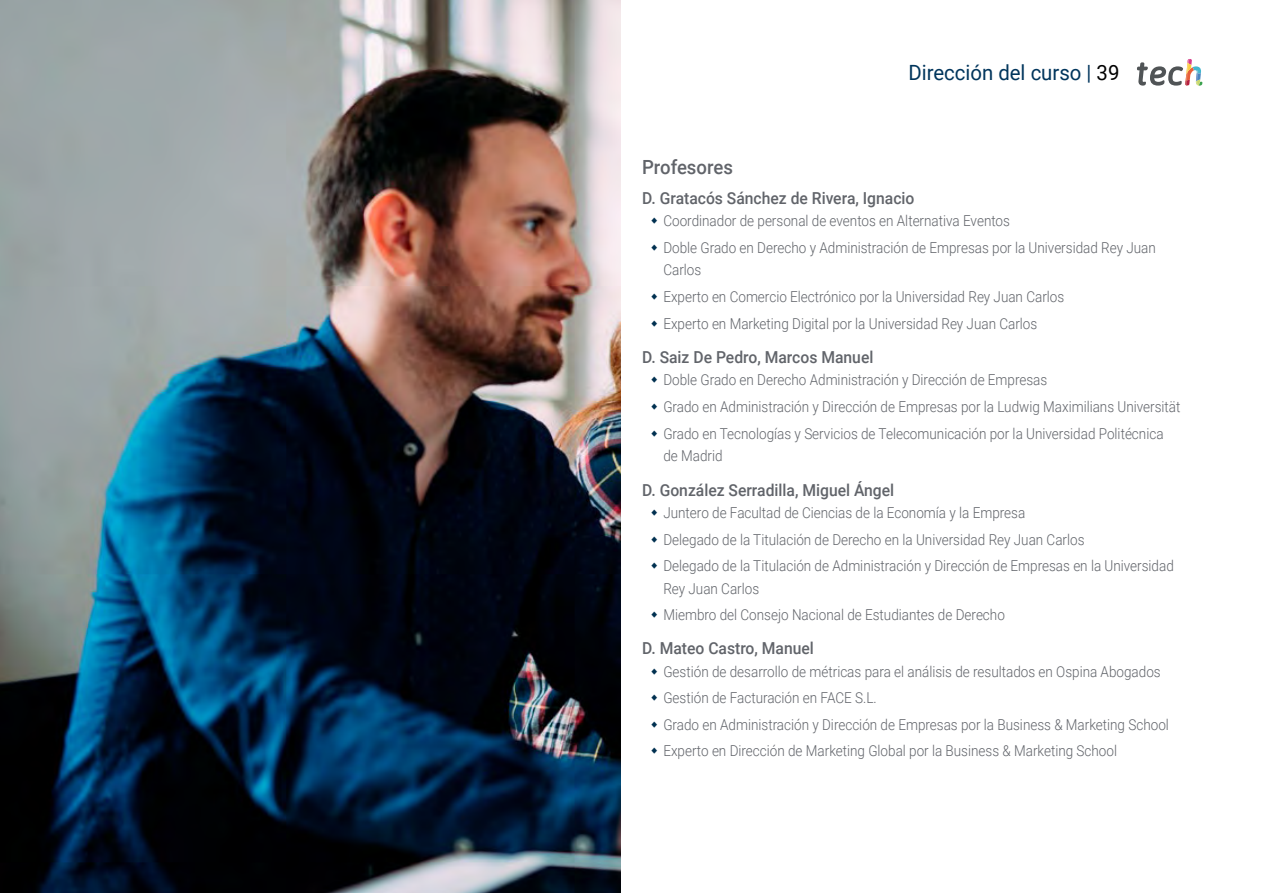
<style>
.page{position:relative;width:1263px;height:893px;background:#fff}
.page>*{position:absolute;margin:0;border:0;box-sizing:border-box;transform-origin:0 0}
.t1{font:21px "Roboto";color:#00355c}
.t2{font:500 19.5px "Roboto";color:#61646a;scale:.95 1}
.t3{font:500 16.5px "Roboto";color:#61646a;scale:.95 1}
.t4{font:300 15px/26.5px "Roboto";color:#61646a;scale:.9 1}
.s1{color:#000}
</style>
<div class="page">
<img style="left:0;top:0;width:621px;height:893px">
<svg style="left:1137px;top:59px;width:65px;height:27px"></svg>
<h1 class="t1" style="left:908px;top:57px;width:213px">Dirección del curso | <span class="s1">39</span></h1>
<h2 class="t2" style="left:642px;top:154px;width:97px">Profesores</h2>
<p class="t3" style="left:642px;top:186px;width:288px">D. Gratacós Sánchez de Rivera, Ignacio</p>
<p class="t4" style="left:663px;top:207px;width:549px">Coordinador de personal de eventos en Alternativa Eventos<br>Doble Grado en Derecho y Administración de Empresas por la Universidad Rey Juan</p>
<p class="t4" style="left:663px;top:256px;width:447px">Carlos<br>Experto en Comercio Electrónico por la Universidad Rey Juan Carlos<br>Experto en Marketing Digital por la Universidad Rey Juan Carlos</p>
<p class="t3" style="left:642px;top:346px;width:245px">D. Saiz De Pedro, Marcos Manuel</p>
<p class="t4" style="left:663px;top:366px;width:576px">Doble Grado en Derecho Administración y Dirección de Empresas<br>Grado en Administración y Dirección de Empresas por la Ludwig Maximilians Universität<br>Grado en Tecnologías y Servicios de Telecomunicación por la Universidad Politécnica</p>
<p class="t4" style="left:663px;top:442px;width:67px">de Madrid</p>
<p class="t3" style="left:642px;top:478px;width:267px">D. González Serradilla, Miguel Ángel</p>
<p class="t4" style="left:663px;top:499px;width:569px">Juntero de Facultad de Ciencias de la Economía y la Empresa<br>Delegado de la Titulación de Derecho en la Universidad Rey Juan Carlos<br>Delegado de la Titulación de Administración y Dirección de Empresas en la Universidad</p>
<p class="t4" style="left:663px;top:574px;width:381px">Rey Juan Carlos<br>Miembro del Consejo Nacional de Estudiantes de Derecho</p>
<p class="t3" style="left:642px;top:637px;width:182px">D. Mateo Castro, Manuel</p>
<p class="t4" style="left:663px;top:657px;width:563px">Gestión de desarrollo de métricas para el análisis de resultados en Ospina Abogados Gestión de Facturación en FACE S.L.<br>Grado en Administración y Dirección de Empresas por la Business &amp; Marketing School Experto en Dirección de Marketing Global por la Business &amp; Marketing School</p>
</div>
